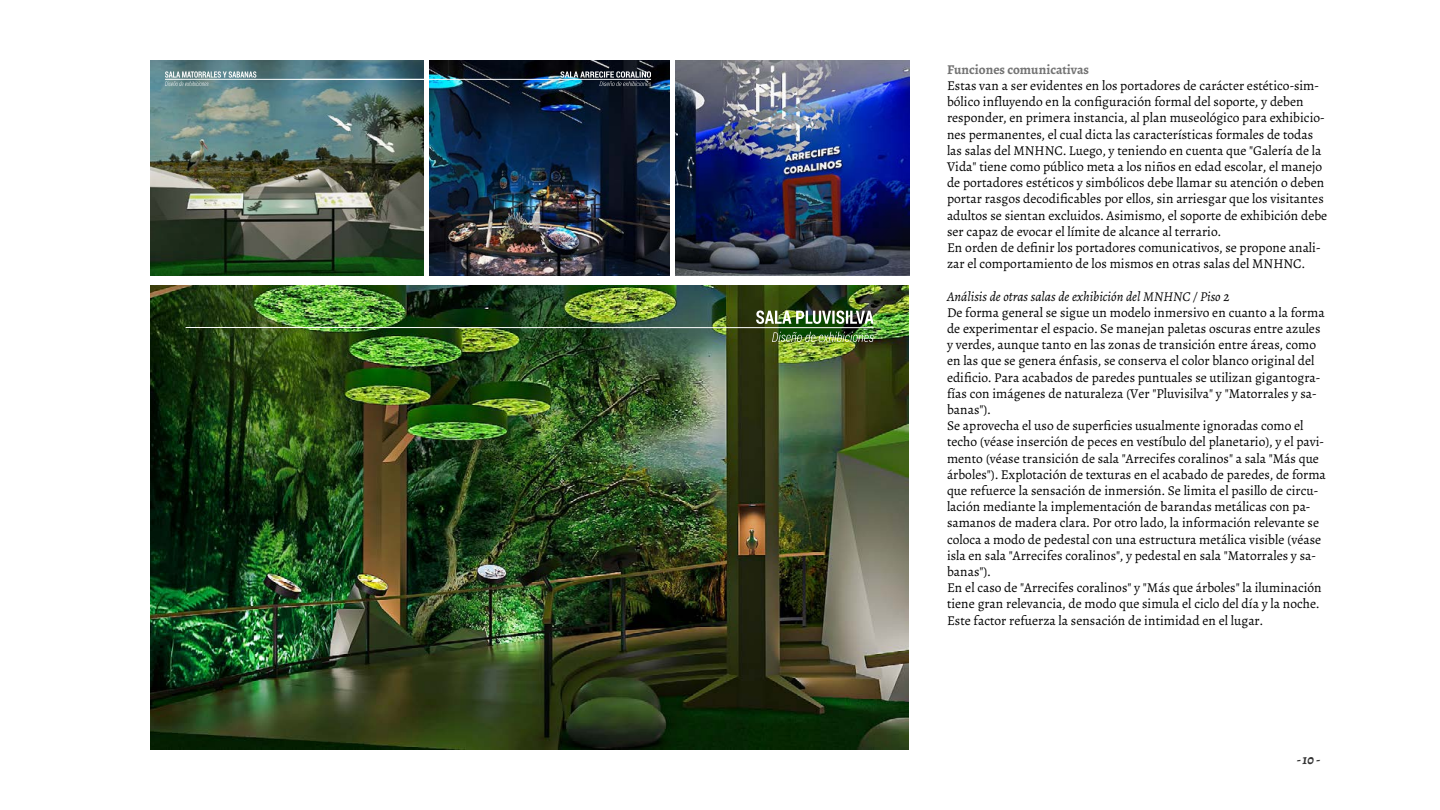
<style>
.page{position:relative;width:1440px;height:810px;background:#fff}
.page>*{position:absolute;margin:0;border:0;box-sizing:border-box;transform-origin:0 0}
.t1{font:13.5px/16.2px "Alegreya";color:#000}
.t2{font:italic 13.5px "Alegreya";color:#000}
.t3{font:700 13.5px "Alegreya";color:#737373}
.t4{font:italic 700 13.5px "Alegreya";color:#333}
</style>
<div class="page">
<img style="left:150px;top:285px;width:759px;height:465px">
<img style="left:756px;top:310px;width:118px;height:14px">
<svg style="left:772px;top:332px;width:102px;height:10px"></svg>
<hr style="left:186px;top:327px;width:688px;height:1px;background:#fff">
<img style="left:150px;top:60px;width:273px;height:216px">
<svg style="left:165px;top:71px;width:91px;height:15px"></svg>
<hr style="left:165px;top:79px;width:294px;height:1px;background:#fff">
<img style="left:676px;top:60px;width:234px;height:216px">
<img style="left:430px;top:60px;width:239px;height:216px">
<svg style="left:560px;top:71px;width:91px;height:15px"></svg>
<hr style="left:302px;top:79px;width:349px;height:1px;background:#fff">
<p class="t3" style="left:947px;top:61px;width:144px">Funciones comunicativas</p>
<p class="t1" style="left:947px;top:77px;width:382px">Estas van a ser evidentes en los portadores de carácter estético-sim&shy;bólico influyendo en la configuración formal del soporte, y deben responder, en primera instancia, al plan museológico para exhibicio&shy;nes permanentes, el cual dicta las características formales de todas las salas del MNHNC. Luego, y teniendo en cuenta que "Galería de la Vida" tiene como público meta a los niños en edad escolar, el manejo de portadores estéticos y simbólicos debe llamar su atención o deben portar rasgos decodificables por ellos, sin arriesgar que los visitantes adultos se sientan excluidos. Asimismo, el soporte de exhibición debe ser capaz de evocar el límite de alcance al terrario.<br>En orden de definir los portadores comunicativos, se propone anali&shy;zar el comportamiento de los mismos en otras salas del MNHNC.</p>
<p class="t2" style="left:947px;top:288px;width:284px">Análisis de otras salas de exhibición del MNHNC / Piso 2</p>
<p class="t1" style="left:947px;top:304px;width:380px">De forma general se sigue un modelo inmersivo en cuanto a la forma de experimentar el espacio. Se manejan paletas oscuras entre azules y verdes, aunque tanto en las zonas de transición entre áreas, como en las que se genera énfasis, se conserva el color blanco original del edificio. Para acabados de paredes puntuales se utilizan gigantogra&shy;fías con imágenes de naturaleza (Ver "Pluvisilva" y "Matorrales y sa&shy;banas").<br>Se aprovecha el uso de superficies usualmente ignoradas como el techo (véase inserción de peces en vestíbulo del planetario), y el pavi&shy;mento (véase transición de sala "Arrecifes coralinos" a sala "Más que árboles"). Explotación de texturas en el acabado de paredes, de forma que refuerce la sensación de inmersión. Se limita el pasillo de circu&shy;lación mediante la implementación de barandas metálicas con pa&shy;samanos de madera clara. Por otro lado, la información relevante se coloca a modo de pedestal con una estructura metálica visible (véase isla en sala "Arrecifes coralinos", y pedestal en sala "Matorrales y sa&shy;banas").<br>En el caso de "Arrecifes coralinos" y "Más que árboles" la iluminación tiene gran relevancia, de modo que simula el ciclo del día y la noche.<br>Este factor refuerza la sensación de intimidad en el lugar.</p>
<p class="t4" style="left:1297px;top:751px;width:25px">- 10 -</p>
</div>
